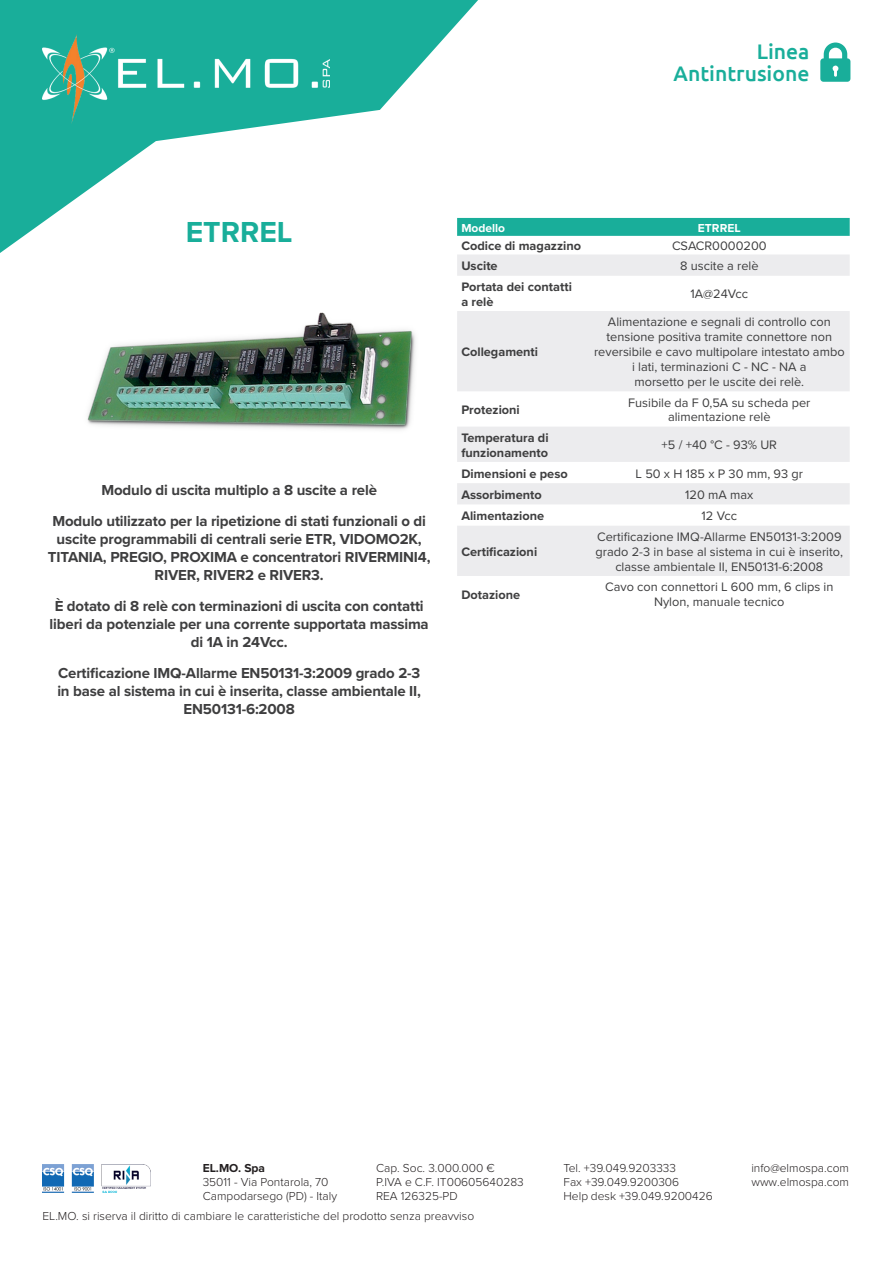
<style>
.page{position:relative;width:893px;height:1263px;background:#fff}
.page>*{position:absolute;margin:0;border:0;box-sizing:border-box;transform-origin:0 0}
.t1{font:700 30px "Proxima Nova";color:#19ae9a}
.t2{font:500 21.15px/22.5px "Ubuntu";color:#19ae9a;text-align:right}
.t3{font:700 15px/18px "Proxima Nova";letter-spacing:-.01em;color:#3e3e3f;text-align:center}
.t4{font:12.75px/15px "Proxima Nova";color:#3e3e3f;text-align:center}
.t5{font:700 12.75px/15px "Proxima Nova";color:#3e3e3f}
.t6{font:300 12px/14.4px "Proxima Nova";color:#231f20}
.t7{font:700 12px "Proxima Nova";color:#fff}
.t8{font:700 12px "Proxima Nova";color:#231f20}
</style>
<div class="page">
<svg style="left:0;top:0;width:490px;height:253px"></svg>
<svg style="left:820px;top:43px;width:30px;height:39px"></svg>
<img style="left:43px;top:34px;width:286px;height:90px">
<img style="left:43px;top:1164px;width:108px;height:28px">
<img style="left:87px;top:312px;width:328px;height:118px">
<div style="left:457px;top:218px;width:393px;height:18px;background:#19ae9a"></div>
<svg style="left:457px;top:255px;width:393px;height:321px;fill:#ececee"></svg>
<h2 class="t2" style="left:674px;top:39px;width:137px">Linea<br>Antintrusione</h2>
<h1 class="t1" style="left:186px;top:214px;width:108px">ETRREL</h1>
<p class="t3" style="left:52px;top:475px;width:375px;line-height:30.8px">Modulo di uscita multiplo a 8 uscite a relè<br>Modulo utilizzato per la ripetizione di stati funzionali o di</p>
<p class="t3" style="left:48px;top:531px;width:384px">uscite programmabili di centrali serie ETR, VIDOMO2K,<br>TITANIA, PREGIO, PROXIMA e concentratori RIVERMINI4,<br>RIVER, RIVER2 e RIVER3.</p>
<p class="t3" style="left:50px;top:597px;width:381px">È dotato di 8 relè con terminazioni di uscita con contatti liberi da potenziale per una corrente supportata massima di 1A in 24Vcc.</p>
<p class="t3" style="left:57px;top:664px;width:365px">Certificazione IMQ-Allarme EN50131-3:2009 grado 2-3 in base al sistema in cui è inserita, classe ambientale II,<br>EN50131-6:2008</p>
<p class="t7" style="left:461px;top:220px;width:45px">Modello</p>
<p class="t7" style="left:698px;top:220px;width:44px">ETRREL</p>
<p class="t5" style="left:461px;top:239px;width:121px">Codice di magazzino</p>
<p class="t4" style="left:672px;top:239px;width:96px">CSACR0000200</p>
<p class="t5" style="left:461px;top:259px;width:38px">Uscite</p>
<p class="t4" style="left:680px;top:259px;width:80px">8 uscite a relè</p>
<p class="t5" style="left:461px;top:280px;width:112px">Portata dei contatti a relè</p>
<p class="t4" style="left:690px;top:287px;width:59px">1A@24Vcc</p>
<p class="t5" style="left:461px;top:345px;width:78px">Collegamenti</p>
<p class="t4" style="left:594px;top:315px;width:252px">Alimentazione e segnali di controllo con tensione positiva tramite connettore non reversibile e cavo multipolare intestato ambo i lati, terminazioni C - NC - NA a<br>morsetto per le uscite dei relè.</p>
<p class="t5" style="left:461px;top:403px;width:60px">Protezioni</p>
<p class="t4" style="left:628px;top:395px;width:184px">Fusibile da F 0,5A su scheda per alimentazione relè</p>
<p class="t5" style="left:461px;top:430px;width:89px">Temperatura di funzionamento</p>
<p class="t4" style="left:662px;top:438px;width:117px">+5 / +40 °C - 93% UR</p>
<p class="t5" style="left:461px;top:466px;width:108px">Dimensioni e peso</p>
<p class="t4" style="left:635px;top:466px;width:169px">L 50 x H 185 x P 30 mm, 93 gr</p>
<p class="t5" style="left:461px;top:487px;width:82px">Assorbimento</p>
<p class="t4" style="left:685px;top:487px;width:70px">120 mA max</p>
<p class="t5" style="left:461px;top:509px;width:84px">Alimentazione</p>
<p class="t4" style="left:702px;top:508px;width:37px">12 Vcc</p>
<p class="t5" style="left:461px;top:544px;width:77px">Certificazioni</p>
<p class="t4" style="left:596px;top:529px;width:249px">Certificazione IMQ-Allarme EN50131-3:2009 grado 2-3 in base al sistema in cui è inserito, classe ambientale II, EN50131-6:2008</p>
<p class="t5" style="left:461px;top:587px;width:60px">Dotazione</p>
<p class="t4" style="left:605px;top:580px;width:230px">Cavo con connettori L 600 mm, 6 clips in<br>Nylon, manuale tecnico</p>
<p class="t6" style="left:376px;top:1160px;width:149px">Cap. Soc. 3.000.000 €<br>P.IVA e C.F. IT00605640283<br>REA 126325-PD</p>
<p class="t6" style="left:751px;top:1160px;width:99px">info@elmospa.com www.elmospa.com</p>
<p class="t6" style="left:43px;top:1209px;width:433px">EL.MO. si riserva il diritto di cambiare le caratteristiche del prodotto senza preavviso</p>
<p class="t8" style="left:203px;top:1160px;width:64px">EL.MO. Spa</p>
<p class="t6" style="left:203px;top:1175px;width:136px">35011 - Via Pontarola, 70<br>Campodarsego (PD) - Italy</p>
<p class="t6" style="left:563px;top:1160px;width:151px">Tel. +39.049.9203333<br>Fax +39.049.9200306<br>Help desk +39.049.9200426</p>
</div>
